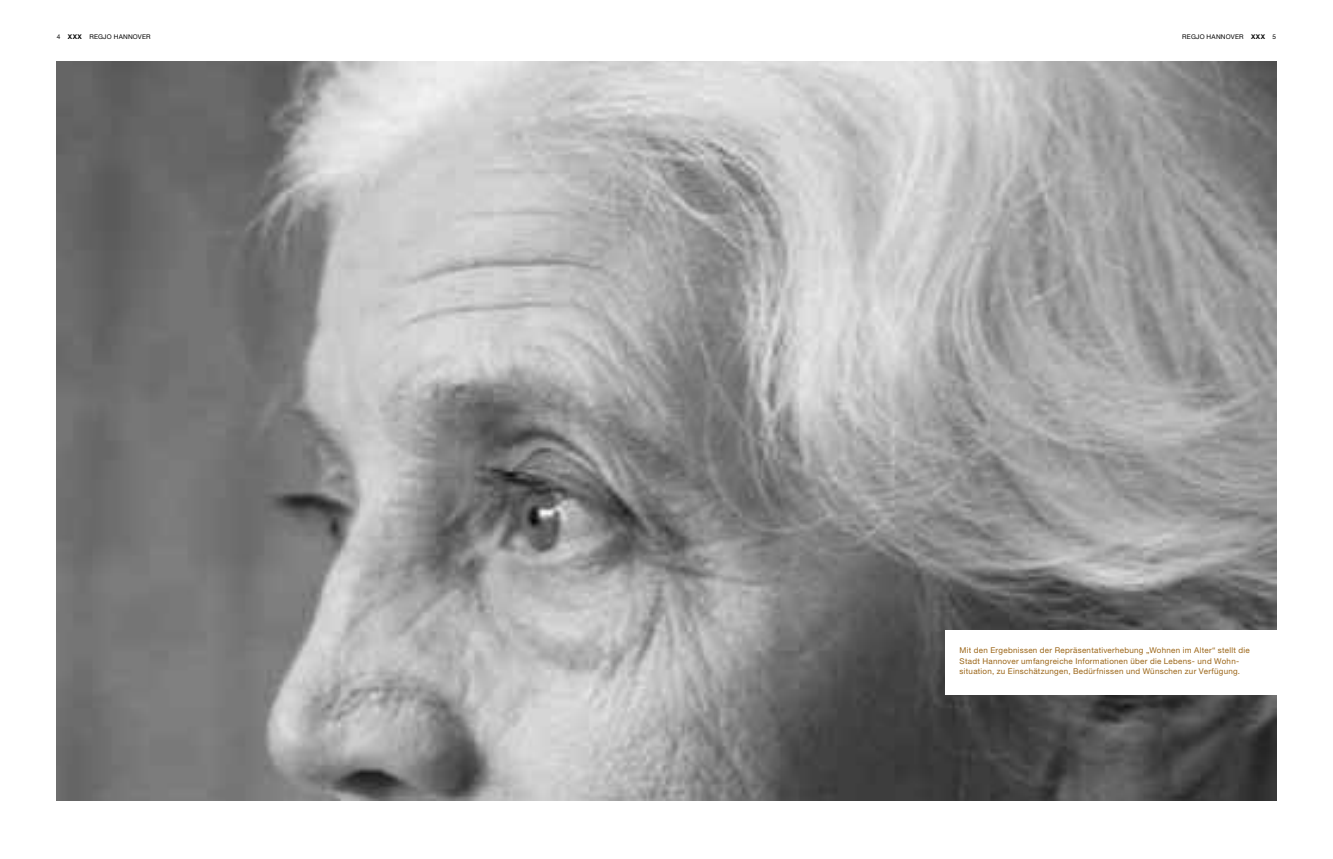
<style>
.page{position:relative;width:1333px;height:859px;background:#fff}
.page>*{position:absolute;margin:0;border:0;box-sizing:border-box;transform-origin:0 0}
.t1{font:8px/10.4px "Helvetica Neue LT";letter-spacing:.035em;color:#9b6415}
.t2{font:6.5px "Helvetica Neue LT";letter-spacing:.03em;color:#000}
.t3{font:700 6.5px "Helvetica Neue LT";color:#000}
.s1{font-weight:700}
.s2{font-weight:400}
</style>
<div class="page">
<img style="left:57px;top:62px;width:1219px;height:739px">
<div style="left:945px;top:630px;width:382px;height:64px;background:#fff"></div>
<p class="t2" style="left:57px;top:33px;width:93px">4 <span class="s1">XXX</span> regjo hannover</p>
<p class="t2" style="left:1182px;top:33px;width:60px">regjo hannover</p>
<p class="t3" style="left:1250px;top:33px;width:27px">XXX <span class="s2">5</span></p>
<p class="t1" style="left:959px;top:645px;width:292px">Mit den Ergebnissen der Repräsentativerhebung „Wohnen im Alter“ stellt die<br>Stadt Hannover umfangreiche Informationen über die Lebens- und Wohn&shy;situation, zu Einschätzungen, Bedürfnissen und Wünschen zur Verfügung.</p>
</div>
